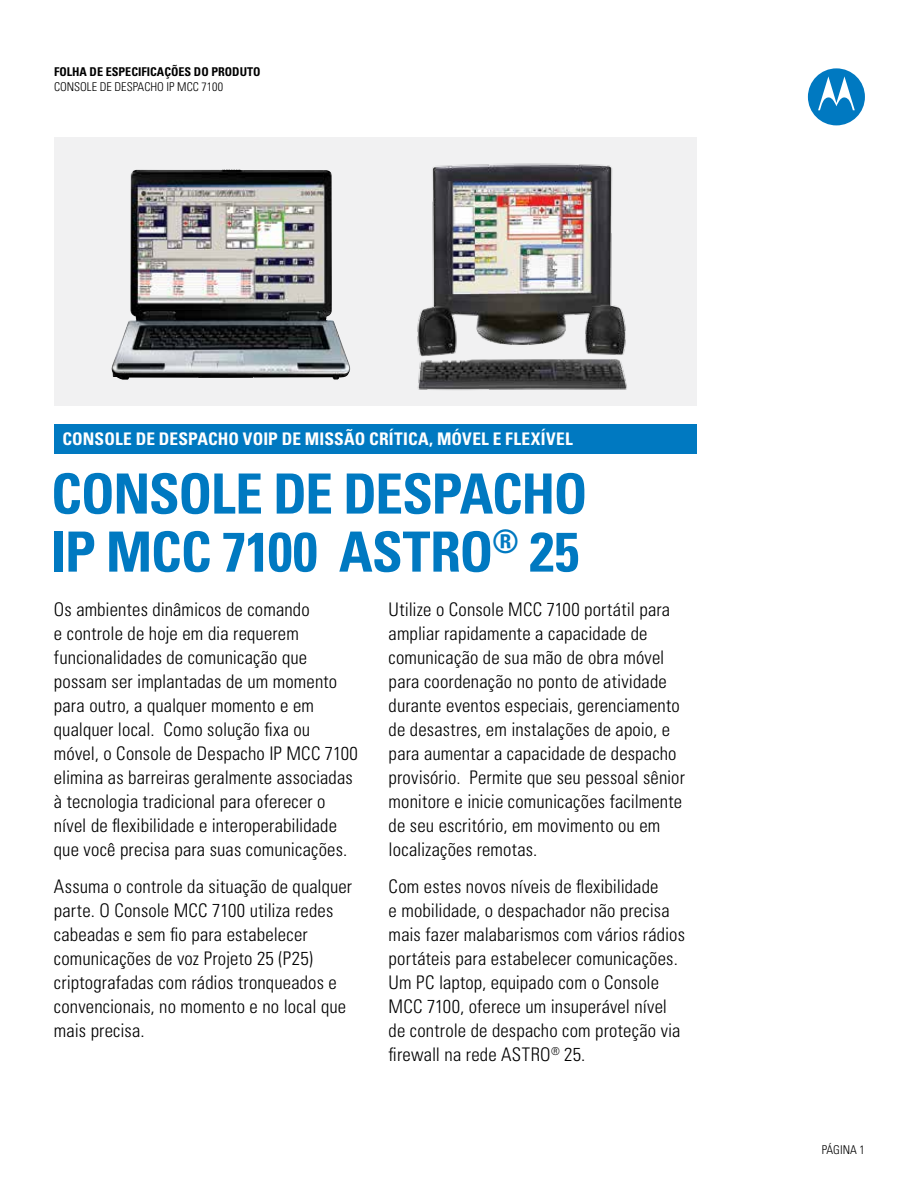
<style>
.page{position:relative;width:918px;height:1188px;background:#fff}
.page>*{position:absolute;margin:0;border:0;box-sizing:border-box;transform-origin:0 0}
.t1{font:700 condensed 55.5px/58.1px "Univers LT Std";letter-spacing:-.025em;color:#0079c1}
.t2{font:300 condensed 18.75px/24px "Univers LT Std";letter-spacing:.01em;color:#000}
.t3{font:700 condensed 17.4px "Univers LT Std";letter-spacing:.01em;color:#fff}
.t4{font:300 condensed 12.15px "Univers LT Std";color:#000}
.t5{font:700 condensed 12.15px "Univers LT Std";color:#000}
</style>
<div class="page">
<div style="left:54px;top:424px;width:643px;height:29px;background:#0079c1"></div>
<svg style="left:808px;top:68px;width:57px;height:57px"></svg>
<div style="left:54px;top:138px;width:643px;height:268px;background:#f1f1f2"></div>
<img style="left:417px;top:163px;width:210px;height:227px">
<img style="left:111px;top:169px;width:239px;height:211px">
<p class="t5" style="left:54px;top:64px;width:208px">FOLHA DE ESPECIFICAÇÕES DO PRODUTO</p>
<p class="t4" style="left:54px;top:79px;width:171px">CONSOLE DE DESPACHO IP MCC 7100</p>
<p class="t3" style="left:62px;top:428px;width:512px">CONSOLE DE DESPACHO VoIP DE MISSÃO CRÍTICA, MÓVEL E FLEXÍVEL</p>
<h1 class="t1" style="left:51px;top:465px;width:538px">CONSOLE DE DESPACHO<br>IP MCC 7100 ASTRO<sup>®</sup> 25</h1>
<p class="t2" style="left:54px;top:597px;width:306px">Os ambientes dinâmicos de comando<br>e controle de hoje em dia requerem funcionalidades de comunicação que possam ser implantadas de um momento para outro, a qualquer momento e em qualquer local. Como solução fixa ou móvel, o Console de Despacho IP MCC 7100 elimina as barreiras geralmente associadas à tecnologia tradicional para oferecer o nível de flexibilidade e interoperabilidade que você precisa para suas comunicações.</p>
<p class="t2" style="left:54px;top:875px;width:300px">Assuma o controle da situação de qualquer parte. O Console MCC 7100 utiliza redes cabeadas e sem fio para estabelecer comunicações de voz Projeto 25 (P25) criptografadas com rádios tronqueados e convencionais, no momento e no local que mais precisa.</p>
<p class="t2" style="left:389px;top:597px;width:298px">Utilize o Console MCC 7100 portátil para ampliar rapidamente a capacidade de comunicação de sua mão de obra móvel para coordenação no ponto de atividade durante eventos especiais, gerenciamento de desastres, em instalações de apoio, e para aumentar a capacidade de despacho provisório. Permite que seu pessoal sênior monitore e inicie comunicações facilmente de seu escritório, em movimento ou em localizações remotas.</p>
<p class="t2" style="left:389px;top:875px;width:298px">Com estes novos níveis de flexibilidade<br>e mobilidade, o despachador não precisa mais fazer malabarismos com vários rádios portáteis para estabelecer comunicações.<br>Um PC laptop, equipado com o Console MCC 7100, oferece um insuperável nível de controle de despacho com proteção via firewall na rede ASTRO<sup>®</sup> 25.</p>
<p class="t4" style="left:822px;top:1142px;width:45px">pÁgina 1</p>
</div>
